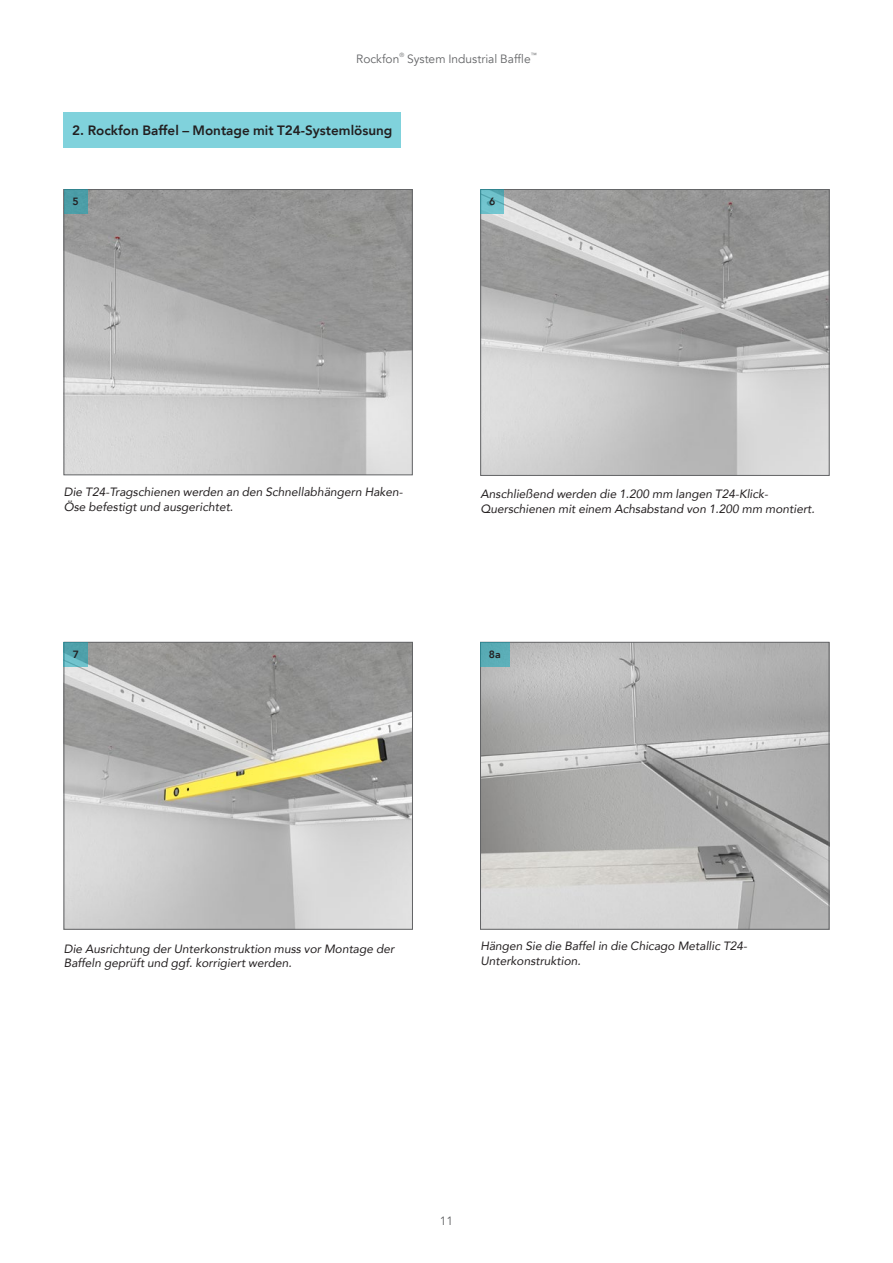
<style>
.page{position:relative;width:893px;height:1263px;background:#fff}
.page>*{position:absolute;margin:0;border:0;box-sizing:border-box;transform-origin:0 0}
.t1{font:800 13.5px "Avenir";color:#231f20}
.t2{font:italic 12px/14.2px "Avenir";color:#231f20}
.t3{font:12px "Avenir";color:#636466}
.t4{font:800 10.5px "Avenir";color:#231f20}
.t5{font:6px "Avenir";color:#636466}
</style>
<div class="page">
<img style="left:66px;top:644px;width:345px;height:283px">
<div style="left:64px;top:642px;width:349px;height:287px;border:1px solid #636466"></div>
<svg style="left:64px;top:642px;width:24px;height:24px"></svg>
<img style="left:66px;top:191px;width:344px;height:282px">
<div style="left:64px;top:189px;width:348px;height:286px;border:1px solid #636466"></div>
<img style="left:482px;top:191px;width:345px;height:283px">
<div style="left:480px;top:189px;width:349px;height:287px;border:1px solid #636466"></div>
<svg style="left:480px;top:189px;width:24px;height:25px"></svg>
<div style="left:64px;top:189px;width:23px;height:25px;background:#4b9da7"></div>
<img style="left:482px;top:644px;width:345px;height:283px">
<div style="left:480px;top:642px;width:349px;height:287px;border:1px solid #636466"></div>
<div style="left:480px;top:642px;width:29px;height:24px;background:#59acb5"></div>
<div style="left:64px;top:113px;width:337px;height:35px;background:#80d2dc"></div>
<p class="t3" style="left:356px;top:52px;width:45px">Rockfon</p>
<p class="t5" style="left:399px;top:51px;width:6px">®</p>
<p class="t3" style="left:407px;top:52px;width:125px">System Industrial Baffle</p>
<p class="t5" style="left:531px;top:51px;width:7px">™</p>
<p class="t1" style="left:72px;top:120px;width:322px">2. Rockfon Baffel – Montage mit T24-Systemlösung</p>
<p class="t4" style="left:73px;top:193px;width:8px">5</p>
<p class="t4" style="left:489px;top:193px;width:8px">6</p>
<p class="t2" style="left:64px;top:485px;width:341px">Die T24-Tragschienen werden an den Schnellabhängern Haken-<br>Öse befestigt und ausgerichtet.</p>
<p class="t2" style="left:480px;top:487px;width:336px">Anschließend werden die 1.200 mm langen T24-Klick-<br>Querschienen mit einem Achsabstand von 1.200 mm montiert.</p>
<p class="t4" style="left:73px;top:646px;width:8px">7</p>
<p class="t4" style="left:489px;top:646px;width:13px">8a</p>
<p class="t2" style="left:64px;top:941px;width:332px">Die Ausrichtung der Unterkonstruktion muss vor Montage der<br>Baffeln geprüft und ggf. korrigiert werden.</p>
<p class="t2" style="left:480px;top:939px;width:268px">Hängen Sie die Baffel in die Chicago Metallic T24-<br>Unterkonstruktion.</p>
<p class="t3" style="left:440px;top:1213px;width:15px">11</p>
</div>
